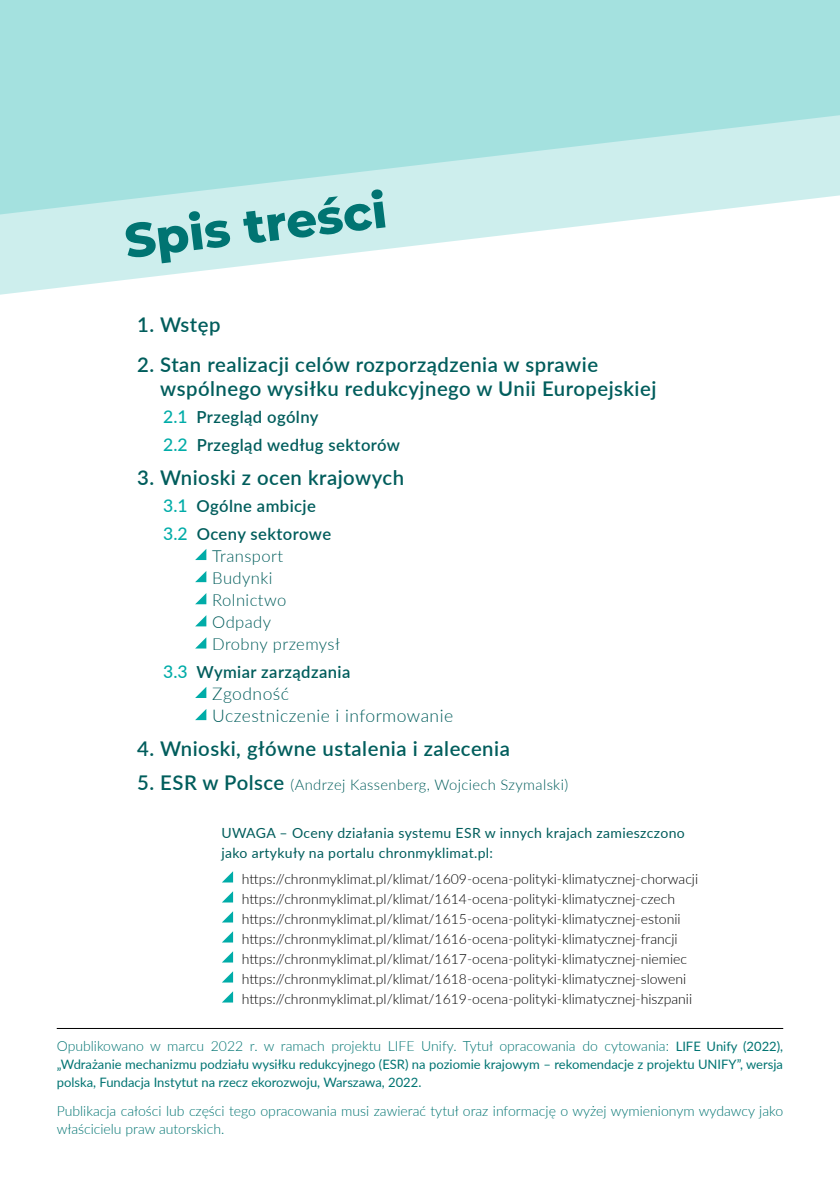
<style>
.page{position:relative;width:840px;height:1191px;background:#fff}
.page>*{position:absolute;margin:0;border:0;box-sizing:border-box;transform-origin:0 0}
.t1{font:800 48px "Montserrat";color:#007472}
.t2{font:600 20.2px/24px "Lato";letter-spacing:.025em;color:#005d5c}
.t3{font:300 17.6px/22.2px "Lato";letter-spacing:.025em;color:#005d5c}
.t4{font:600 16.6px/27.4px "Lato";letter-spacing:.025em;color:#005d5c}
.t5{font:300 16.6px/22.2px "Lato";letter-spacing:.025em;color:#005d5c}
.t6{font:300 14.8px "Lato";letter-spacing:.025em;color:#005d5c}
.t7{font:300 14px/20px "Lato";color:#000}
.t8{font:300 14px/18px "Lato";color:#007472}
.t9{font:14px/20px "Lato";letter-spacing:.025em;color:#005d5c}
.t10{font:13px/18px "Lato";color:#007472}
.s1{font-weight:500;font-size:17.6px;color:#00aca8}
.s2{font-weight:600;font-size:20.2px}
.s3{font-weight:400;font-size:13px}
</style>
<div class="page">
<svg style="left:0;top:0;width:839px;height:295px;fill:#a4e1df"></svg>
<svg style="left:195px;top:549px;width:11px;height:11px"></svg>
<svg style="left:195px;top:571px;width:11px;height:11px"></svg>
<svg style="left:195px;top:593px;width:11px;height:11px"></svg>
<svg style="left:195px;top:615px;width:11px;height:11px"></svg>
<svg style="left:195px;top:637px;width:11px;height:11px"></svg>
<svg style="left:195px;top:687px;width:11px;height:11px"></svg>
<svg style="left:195px;top:709px;width:11px;height:11px"></svg>
<hr style="left:57px;top:1028px;width:725px;height:1px;background:#000">
<svg style="left:222px;top:871px;width:11px;height:11px"></svg>
<svg style="left:222px;top:891px;width:11px;height:11px"></svg>
<svg style="left:222px;top:911px;width:11px;height:11px"></svg>
<svg style="left:222px;top:931px;width:11px;height:11px"></svg>
<svg style="left:222px;top:951px;width:11px;height:11px"></svg>
<svg style="left:222px;top:971px;width:11px;height:11px"></svg>
<svg style="left:222px;top:991px;width:11px;height:11px"></svg>
<h1 class="t1" style="left:121px;top:207px;width:265px;rotate:-7deg">Spis treści</h1>
<h2 class="t2" style="left:137px;top:312px;width:85px">1. Wstęp</h2>
<h2 class="t2" style="left:160px;top:352px;width:497px;text-indent:-23px">2. Stan realizacji celów rozporządzenia w sprawie wspólnego wysiłku redukcyjnego w Unii Europejskiej</h2>
<p class="t4" style="left:163px;top:403px;width:238px"><span class="s1">2.1</span> Przegląd ogólny<br><span class="s1">2.2</span> Przegląd według sektorów</p>
<h2 class="t2" style="left:137px;top:464px;width:268px">3. Wnioski z ocen krajowych</h2>
<p class="t4" style="left:163px;top:492px;width:169px"><span class="s1">3.1</span> Ogólne ambicje<br><span class="s1">3.2</span> Oceny sektorowe</p>
<p class="t5" style="left:212px;top:544px;width:129px">Transport<br>Budynki<br>Rolnictwo<br>Odpady<br>Drobny przemysł</p>
<p class="t4" style="left:163px;top:657px;width:188px"><span class="s1">3.3</span> Wymiar zarządzania</p>
<p class="t3" style="left:212px;top:681px;width:242px">Zgodność<br>Uczestniczenie i informowanie</p>
<h2 class="t2" style="left:137px;top:735px;width:374px">4. Wnioski, główne ustalenia i zalecenia</h2>
<p class="t6" style="left:137px;top:774px;width:432px"><span class="s2">5. ESR w Polsce</span> (Andrzej Kassenberg, Wojciech Szymalski)</p>
<p class="t9" style="left:221px;top:822px;width:464px">UWAGA – Oceny działania systemu ESR w innych krajach zamieszczono jako artykuły na portalu chronmyklimat.pl:</p>
<p class="t7" style="left:242px;top:868px;width:457px">https://chronmyklimat.pl/klimat/1609-ocena-polityki-klimatycznej-chorwacji https://chronmyklimat.pl/klimat/1614-ocena-polityki-klimatycznej-czech https://chronmyklimat.pl/klimat/1615-ocena-polityki-klimatycznej-estonii https://chronmyklimat.pl/klimat/1616-ocena-polityki-klimatycznej-francji https://chronmyklimat.pl/klimat/1617-ocena-polityki-klimatycznej-niemiec https://chronmyklimat.pl/klimat/1618-ocena-polityki-klimatycznej-sloweni https://chronmyklimat.pl/klimat/1619-ocena-polityki-klimatycznej-hiszpanii</p>
<p class="t8" style="left:57px;top:1036px;width:727px">Opublikowano w marcu 2022 r. w ramach projektu LIFE Unify. Tytuł opracowania do cytowania: <span class="s3">LIFE Unify (2022),</span></p>
<p class="t10" style="left:57px;top:1054px;width:727px">„Wdrażanie mechanizmu podziału wysiłku redukcyjnego (ESR) na poziomie krajowym – rekomendacje z projektu UNIFY”, wersja polska, Fundacja Instytut na rzecz ekorozwoju, Warszawa, 2022.</p>
<p class="t8" style="left:57px;top:1101px;width:727px">Publikacja całości lub części tego opracowania musi zawierać tytuł oraz informację o wyżej wymienionym wydawcy jako właścicielu praw autorskich.</p>
</div>
